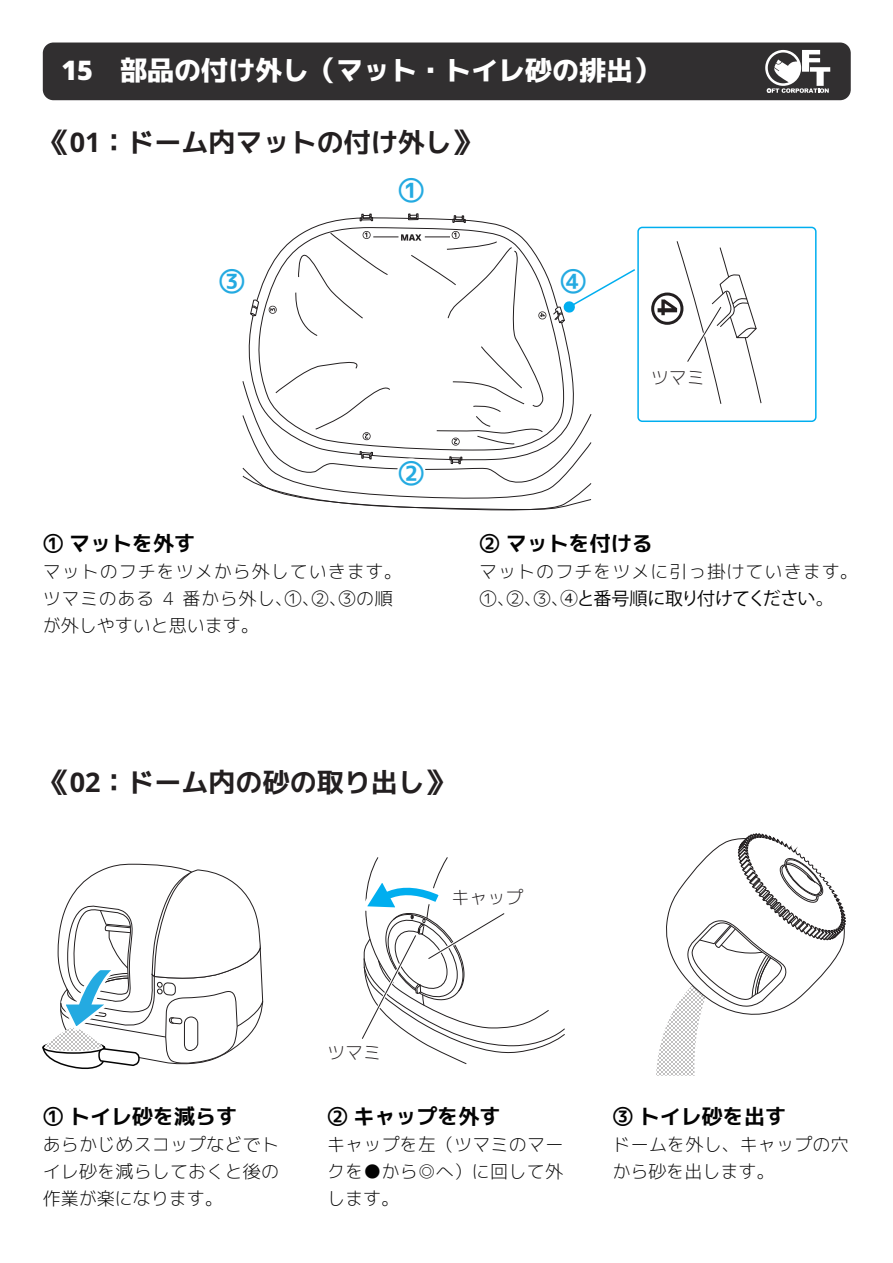
<style>
.page{position:relative;width:893px;height:1263px;background:#fff}
.page>*{position:absolute;margin:0;border:0;box-sizing:border-box;transform-origin:0 0}
.t1{font:700 27px "Koruri";color:#231f20}
.t2{font:800 27px "Koruri";color:#fff}
.t3{font:700 27px "Koruri";color:#24aae1}
.t4{font:700 21px "Koruri";color:#030303}
.t5{font:300 18px/27px "Koruri";letter-spacing:.015em;color:#030303;text-align:justify}
.t6{font:300 18px/27px "Koruri";letter-spacing:.035em;color:#030303}
.t7{font:18px "Koz Go Pr 6 N";letter-spacing:-.05em;color:#030303}
.t8{font:300 18px "Koruri";letter-spacing:.055em;color:#030303}
.t9{font:300 18px "Koruri";color:#231f20}
.s1{font-family:"Koruri";font-weight:300}
</style>
<div class="page">
<svg style="left:42px;top:863px;width:222px;height:206px"></svg>
<svg style="left:362px;top:857px;width:203px;height:207px"></svg>
<svg style="left:656px;top:833px;width:190px;height:243px"></svg>
<div style="left:43px;top:43px;width:808px;height:57px;background:#312f30;border-radius:11px"></div>
<svg style="left:765px;top:50px;width:65px;height:43px"></svg>
<svg style="left:408px;top:213px;width:11px;height:4px"></svg>
<svg style="left:361px;top:213px;width:11px;height:4px"></svg>
<svg style="left:453px;top:215px;width:12px;height:2px"></svg>
<svg style="left:313px;top:217px;width:193px;height:10px"></svg>
<svg style="left:242px;top:231px;width:393px;height:280px"></svg>
<div style="left:636px;top:225px;width:182px;height:198px;border:4px solid #fff;border-radius:4px"></div>
<div style="left:637px;top:227px;width:180px;height:195px;border:2px solid #00aeef;border-radius:4px"></div>
<svg style="left:651px;top:241px;width:111px;height:163px"></svg>
<div style="left:397px;top:458px;width:29px;height:29px;background:#fff;border-radius:50%"></div>
<div style="left:559px;top:267px;width:29px;height:29px;background:#fff;border-radius:50%"></div>
<div style="left:218px;top:267px;width:29px;height:29px;background:#fff;border-radius:50%"></div>
<h1 class="t2" style="left:61px;top:49px;width:600px">15　部品の付け外し（マット・トイレ砂の排出）</h1>
<h1 class="t1" style="left:43px;top:123px;width:437px">《01：ドーム内マットの付け外し》</h1>
<h1 class="t3" style="left:398px;top:171px;width:28px">①</h1>
<h1 class="t3" style="left:219px;top:262px;width:28px">③</h1>
<h1 class="t3" style="left:560px;top:262px;width:28px">④</h1>
<h1 class="t3" style="left:398px;top:453px;width:28px">②</h1>
<p class="t9" style="left:651px;top:365px;width:55px">ツマミ</p>
<p class="t4" style="left:43px;top:528px;width:154px">① マットを外す</p>
<p class="t6" style="left:43px;top:558px;width:360px">マットのフチをツメから外していきます。ツマミのある 4 番から外し、①、②、③の順が外しやすいと思います。</p>
<p class="t4" style="left:479px;top:528px;width:175px">② マットを付ける</p>
<p class="t8" style="left:479px;top:559px;width:380px">マットのフチをツメに引っ掛けていきます。</p>
<p class="t7" style="left:479px;top:588px;width:356px"><span class="s1">①、②、③、</span>④と番号順に取り付けてください<span class="s1">。</span></p>
<h1 class="t1" style="left:43px;top:763px;width:410px">《02：ドーム内の砂の取り出し》</h1>
<p class="t9" style="left:451px;top:885px;width:73px">キャップ</p>
<p class="t9" style="left:327px;top:1039px;width:55px">ツマミ</p>
<p class="t4" style="left:43px;top:1101px;width:196px">① トイレ砂を減らす</p>
<p class="t5" style="left:43px;top:1130px;width:238px">あらかじめスコップなどでトイレ砂を減らしておくと後の作業が楽になります。</p>
<p class="t4" style="left:327px;top:1101px;width:175px">② キャップを外す</p>
<p class="t5" style="left:327px;top:1130px;width:238px">キャップを左（ツマミのマークを●から◎へ）に回して外します。</p>
<p class="t4" style="left:612px;top:1101px;width:175px">③ トイレ砂を出す</p>
<p class="t5" style="left:612px;top:1130px;width:238px">ドームを外し、キャップの穴から砂を出します。</p>
</div>
